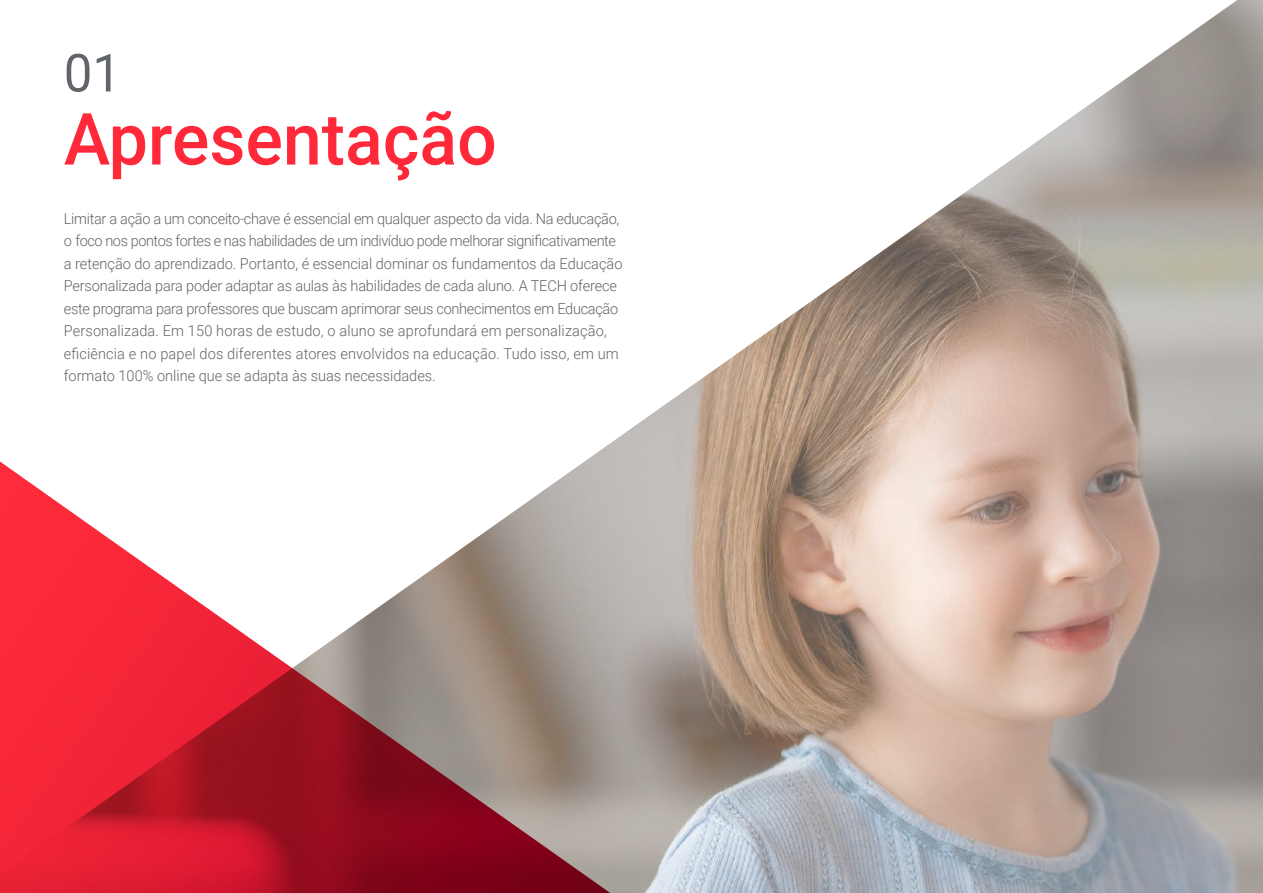
<style>
.page{position:relative;width:1263px;height:893px;background:#fff}
.page>*{position:absolute;margin:0;border:0;box-sizing:border-box;transform-origin:0 0}
.t1{font:500 72px "Roboto";color:#ff293a}
.t2{font:52.5px "Roboto";color:#61646a}
.t3{font:300 15px/22.5px "Roboto";letter-spacing:-.01em;color:#61646a}
</style>
<div class="page">
<img style="left:607px;top:0;width:656px;height:893px">
<svg style="left:0;top:446px;width:640px;height:447px"></svg>
<h2 class="t2" style="left:64px;top:36px;width:59px">01</h2>
<h1 class="t1" style="left:64px;top:89px;width:435px">Apresentação</h1>
<p class="t3" style="left:64px;top:207px;width:560px">Limitar a ação a um conceito-chave é essencial em qualquer aspecto da vida. Na educação, o foco nos pontos fortes e nas habilidades de um indivíduo pode melhorar significativamente a retenção do aprendizado. Portanto, é essencial dominar os fundamentos da Educação Personalizada para poder adaptar as aulas às habilidades de cada aluno. A TECH oferece este programa para professores que buscam aprimorar seus conhecimentos em Educação Personalizada. Em 150 horas de estudo, o aluno se aprofundará em personalização, eficiência e no papel dos diferentes atores envolvidos na educação. Tudo isso, em um formato 100% online que se adapta às suas necessidades.</p>
</div>
